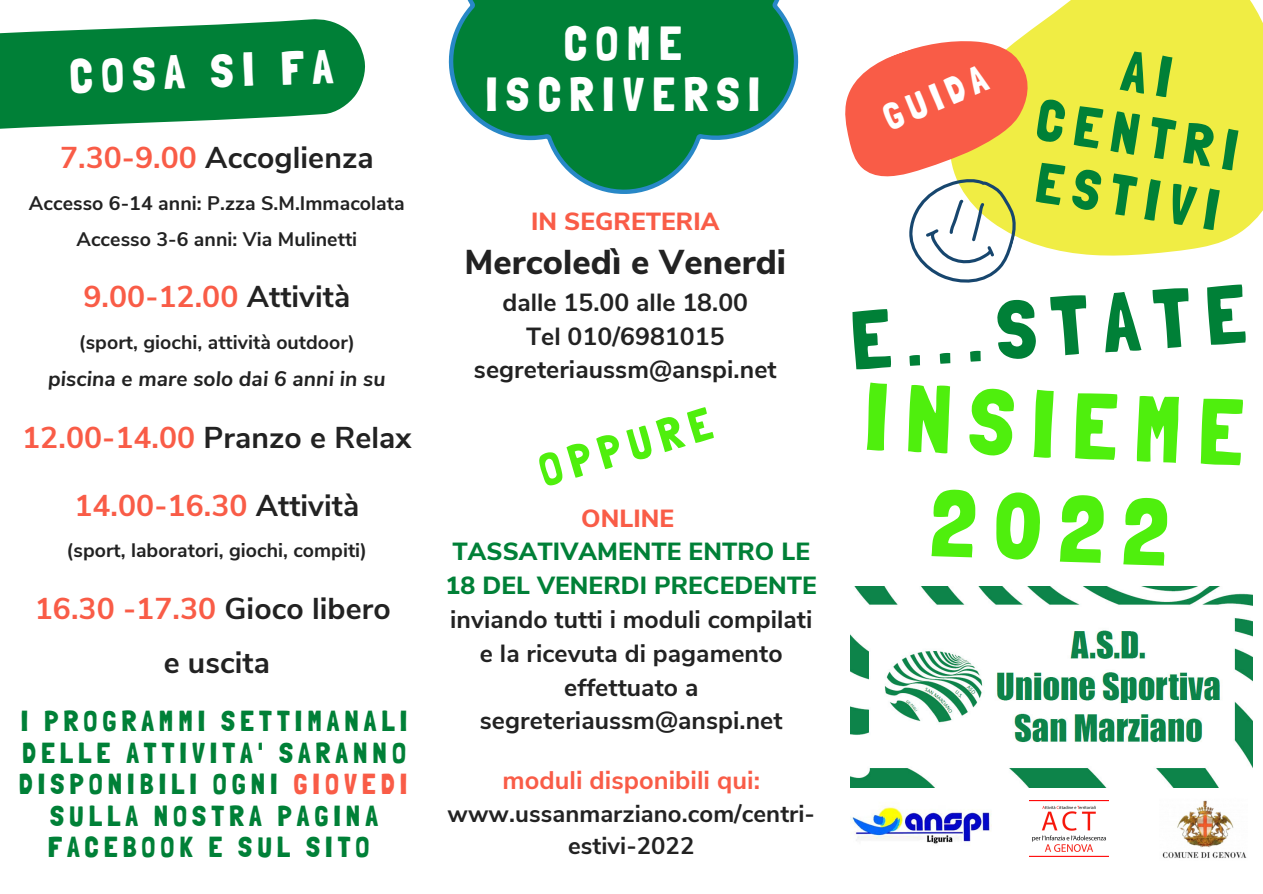
<style>
.page{position:relative;width:1263px;height:894px;background:#fff}
.page>*{position:absolute;margin:0;border:0;box-sizing:border-box;transform-origin:0 0}
.t1{font:94.5px "Londrina Solid";color:#4fef0d}
.t2{font:83.7px "Londrina Solid";color:#008037}
.t3{font:57px/61.8px "Londrina Solid";color:#008037}
.t4{font:47.7px "Londrina Solid";letter-spacing:.175em;color:#fff}
.t5{font:46.05px "Londrina Solid";color:#4fef0d}
.t6{font:37.95px "Londrina Solid";color:#fff}
.t7{font:800 34.35px "Nunito Sans";letter-spacing:.005em;color:#222}
.t8{font:700 30px "Nunito Sans";letter-spacing:.005em;color:#f95c47}
.t9{font:700 30px "Nunito Sans";letter-spacing:.005em;color:#222}
.t10{font:28.95px/31.5px "Londrina Solid";letter-spacing:.175em;color:#008037;text-align:center}
.t11{font:700 25.35px "Nunito Sans";letter-spacing:.005em;color:#f95c47}
.t12{font:700 24.75px/33.8px "Nunito Sans";letter-spacing:.005em;color:#222;text-align:center}
.t13{font:800 24.75px/33.8px "Nunito Sans";letter-spacing:.005em;color:#008037}
.t14{font:800 24.75px "Nunito Sans";letter-spacing:.005em;color:#f95c47}
.t15{font:700 23.85px/32.5px "Nunito Sans";letter-spacing:.005em;color:#222;text-align:center}
.t16{font:italic 700 21px "Nunito Sans";letter-spacing:.005em;color:#222}
.t17{font:700 19.5px "Nunito Sans";letter-spacing:.005em;color:#222}
.s1{color:#f95c47}
.s2{color:#222}
</style>
<div class="page">
<div style="left:1047px;top:0;width:216px;height:256px;background:#f0ed44"></div>
<svg style="left:845px;top:18px;width:202px;height:265px"></svg>
<svg style="left:0;top:19px;width:365px;height:110px;background:#279355"></svg>
<img style="left:851px;top:586px;width:401px;height:200px">
<img style="left:851px;top:805px;width:140px;height:39px">
<img style="left:1162px;top:800px;width:85px;height:59px">
<svg style="left:448px;top:0;width:351px;height:194px;fill:#008037"></svg>
<img style="left:1029px;top:800px;width:79px;height:56px">
<div style="left:1119px;top:49px;width:53px;height:48px;background:#f0ed44"></div>
<p class="t4" style="left:69px;top:47px;width:265px;rotate:-2deg">COSA SI FA</p>
<p class="t9" style="left:60px;top:138px;width:315px"><span class="s1">7.30-9.00</span> Accoglienza</p>
<p class="t17" style="left:29px;top:190px;width:377px">Accesso 6-14 anni: P.zza S.M.Immacolata</p>
<p class="t17" style="left:76px;top:226px;width:282px">Accesso 3-6 anni: Via Mulinetti</p>
<p class="t8" style="left:83px;top:277px;width:268px">9.00-12.00 <span class="s2">Attività</span></p>
<p class="t17" style="left:79px;top:329px;width:277px">(sport, giochi, attività outdoor)</p>
<p class="t16" style="left:48px;top:364px;width:339px">piscina e mare solo dai 6 anni in su</p>
<p class="t9" style="left:22px;top:417px;width:391px"><span class="s1">12.00-14.00</span> Pranzo e Relax</p>
<p class="t8" style="left:74px;top:485px;width:286px">14.00-16.30 <span class="s2">Attività</span></p>
<p class="t17" style="left:67px;top:537px;width:302px">(sport, laboratori, giochi, compiti)</p>
<p class="t8" style="left:35px;top:588px;width:357px">16.30 -17.30 <span class="s2">Gioco libero</span></p>
<p class="t9" style="left:164px;top:642px;width:108px">e uscita</p>
<p class="t10" style="left:19px;top:705px;width:390px">I PROGRAMMI SETTIMANALI<br>DELLE ATTIVITA' SARANNO<br>DISPONIBILI OGNI <span class="s1">GIOVEDI<br></span>SULLA NOSTRA PAGINA<br>FACEBOOK E SUL SITO</p>
<p class="t4" style="left:564px;top:14px;width:119px">COME</p>
<p class="t4" style="left:486px;top:66px;width:276px">ISCRIVERSI</p>
<p class="t14" style="left:531px;top:204px;width:190px">IN SEGRETERIA</p>
<p class="t7" style="left:464px;top:239px;width:323px">Mercoledì e Venerdi</p>
<p class="t12" style="left:502px;top:285px;width:247px">dalle 15.00 alle 18.00</p>
<p class="t12" style="left:526px;top:319px;width:200px">Tel 010/6981015</p>
<p class="t12" style="left:474px;top:353px;width:304px">segreteriaussm@anspi.net</p>
<p class="t5" style="left:533px;top:445px;width:179px;rotate:-16deg">OPPURE</p>
<p class="t14" style="left:581px;top:501px;width:94px">ONLINE</p>
<p class="t13" style="left:446px;top:535px;width:373px">TASSATIVAMENTE ENTRO LE<br>18 DEL VENERDI PRECEDENTE</p>
<p class="t12" style="left:450px;top:602px;width:364px">inviando tutti i moduli compilati e la ricevuta di pagamento effettuato a</p>
<p class="t12" style="left:480px;top:704px;width:304px">segreteriaussm@anspi.net</p>
<p class="t11" style="left:502px;top:763px;width:259px">moduli disponibili qui:</p>
<p class="t15" style="left:447px;top:797px;width:369px">www.ussanmarziano.com/centri&shy;estivi-2022</p>
<p class="t6" style="left:876px;top:98px;width:110px;rotate:-23deg">GUIDA</p>
<p class="t3" style="left:1042px;top:88px;width:204px;rotate:9deg">CENTRI<br>ESTIVI</p>
<p class="t2" style="left:847px;top:291px;width:397px;rotate:-4deg">E...STATE</p>
<p class="t1" style="left:866px;top:361px;width:381px;rotate:2deg">INSIEME</p>
<p class="t1" style="left:932px;top:467px;width:241px;rotate:2deg">2022</p>
</div>
